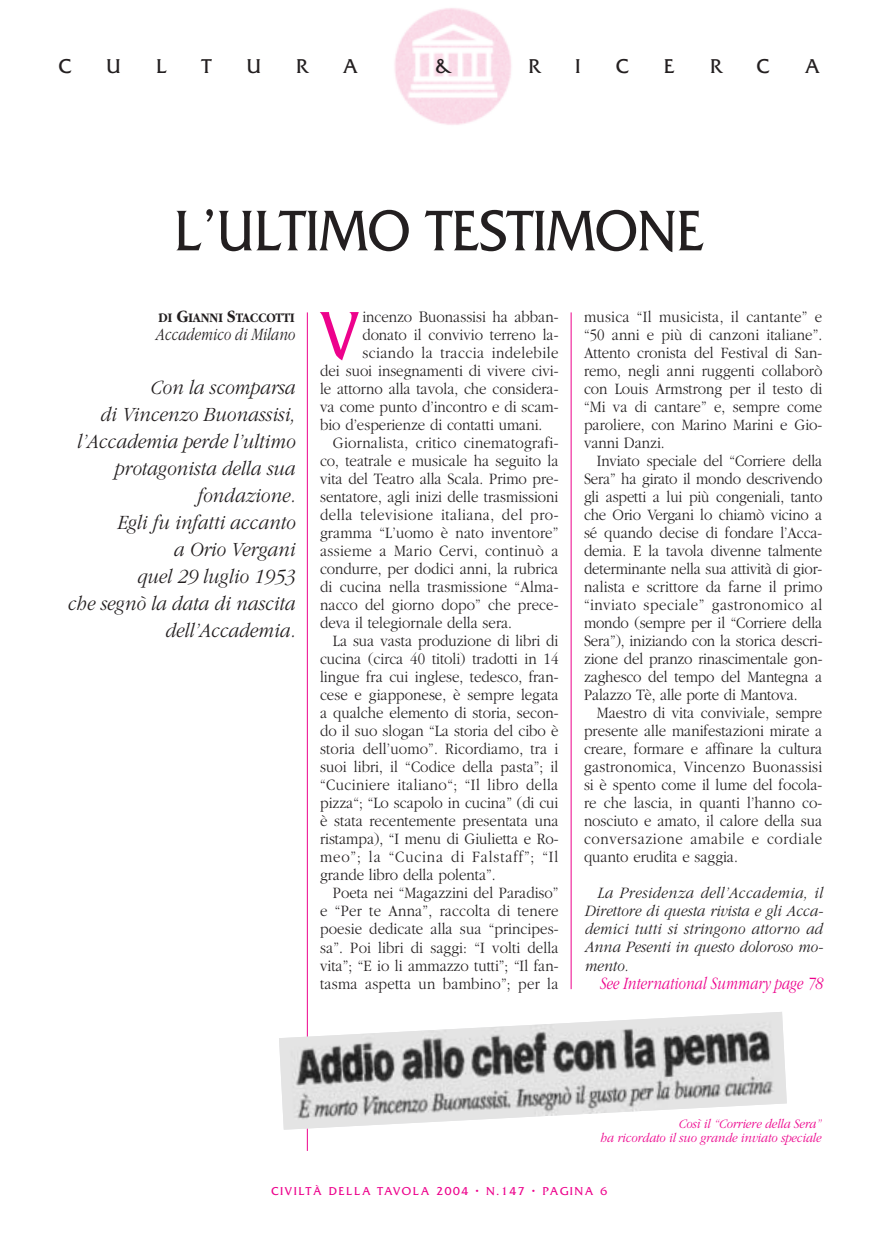
<style>
.page{position:relative;width:880px;height:1244px;background:#fff}
.page>*{position:absolute;margin:0;border:0;box-sizing:border-box;transform-origin:0 0}
.t1{font:70.35px "Friz Quadrata";color:#ed028c;scale:.9 1}
.t2{font:60px "Friz Quadrata";color:#231f20;scale:.9 1}
.t3{font:italic 300 21px/27px "Garamond";color:#231f20;text-align:right;scale:.9 1}
.t4{font:21px "Friz Quadrata";color:#231f20}
.t5{font:italic 300 18px "Garamond";color:#ed028c;scale:.8 1}
.t6{font:italic 300 18px "Garamond";color:#231f20;scale:.8 1}
.t7{font:300 16.5px/18px "Garamond";color:#231f20;text-align:justify;scale:.9 1}
.t8{font:italic 300 16.5px/18px "Garamond";color:#231f20;text-align:justify;scale:.9 1}
.t9{font:300 16.5px "Garamond";letter-spacing:.03em;color:#231f20;scale:.9 1}
.t10{font:300 16.5px "Garamond";letter-spacing:.035em;color:#231f20;scale:.9 1}
.t11{font:300 16.5px "Garamond";letter-spacing:.055em;color:#231f20;scale:.9 1}
.t12{font:300 16.5px "Garamond";letter-spacing:.02em;color:#231f20;scale:.9 1}
.t13{font:italic 300 13.5px/13.5px "Garamond";color:#ed028c;text-align:right;scale:.9 1}
.t14{font:700 13.5px "Garamond";color:#231f20;scale:.9 1}
.t15{font:12px "Friz Quadrata";letter-spacing:.135em;color:#ed028c}
.s1{font-size:18px}
</style>
<div class="page">
<img style="left:394px;top:8px;width:117px;height:117px">
<hr style="left:307px;top:312px;width:1px;height:839px;background:#ed028c">
<hr style="left:570px;top:312px;width:1px;height:677px;background:#ed028c">
<img style="left:279px;top:1012px;width:507px;height:117px">
<p class="t4" style="left:59px;top:59px;width:14px">C</p>
<p class="t4" style="left:107px;top:59px;width:16px">U</p>
<p class="t4" style="left:156px;top:59px;width:12px">L</p>
<p class="t4" style="left:202px;top:59px;width:11px">T</p>
<p class="t4" style="left:246px;top:59px;width:16px">U</p>
<p class="t4" style="left:296px;top:59px;width:13px">R</p>
<p class="t4" style="left:343px;top:59px;width:17px">A</p>
<p class="t4" style="left:435px;top:59px;width:18px">&amp;</p>
<p class="t4" style="left:528px;top:59px;width:13px">R</p>
<p class="t4" style="left:575px;top:59px;width:7px">I</p>
<p class="t4" style="left:615px;top:59px;width:14px">C</p>
<p class="t4" style="left:663px;top:59px;width:12px">E</p>
<p class="t4" style="left:709px;top:59px;width:13px">R</p>
<p class="t4" style="left:756px;top:59px;width:14px">C</p>
<p class="t4" style="left:804px;top:59px;width:17px">A</p>
<h2 class="t2" style="left:174px;top:210px;width:590px">L’ULTIMO TESTIMONE</h2>
<p class="t14" style="left:158px;top:313px;width:152px">DI <span class="s1">G</span>IANNI <span class="s1">S</span>TACCOTTI</p>
<p class="t6" style="left:155px;top:328px;width:176px">Accademico di Milano</p>
<p class="t3" style="left:67px;top:376px;width:254px">Con la scomparsa<br>di Vincenzo Buonassisi, l’Accademia perde l’ultimo protagonista della sua fondazione.<br>Egli fu infatti accanto<br>a Orio Vergani<br>quel 29 luglio 1953<br>che segnò la data di nascita dell’Accademia.</p>
<h1 class="t1" style="left:321px;top:311px;width:44px">V</h1>
<p class="t7" style="left:362px;top:309px;width:219px">incenzo Buonassisi ha abban-</p>
<p class="t7" style="left:362px;top:327px;width:219px">donato il convivio terreno la-</p>
<p class="t9" style="left:362px;top:347px;width:219px">sciando la traccia indelebile</p>
<p class="t7" style="left:320px;top:363px;width:266px">dei suoi insegnamenti di vivere civi-</p>
<p class="t7" style="left:320px;top:381px;width:266px">le attorno alla tavola, che considera-</p>
<p class="t7" style="left:320px;top:399px;width:266px">va come punto d’incontro e di scam-</p>
<p class="t7" style="left:320px;top:417px;width:248px">bio d’esperienze di contatti umani.</p>
<p class="t7" style="left:333px;top:435px;width:252px">Giornalista, critico cinematografi-</p>
<p class="t7" style="left:320px;top:453px;width:266px">co, teatrale e musicale ha seguito la</p>
<p class="t7" style="left:320px;top:471px;width:266px">vita del Teatro alla Scala. Primo pre-</p>
<p class="t7" style="left:320px;top:489px;width:266px">sentatore, agli inizi delle trasmissioni</p>
<p class="t10" style="left:320px;top:509px;width:266px">della televisione italiana, del pro-</p>
<p class="t7" style="left:320px;top:525px;width:266px">gramma “L’uomo è nato inventore”</p>
<p class="t12" style="left:320px;top:545px;width:266px">assieme a Mario Cervi, continuò a</p>
<p class="t7" style="left:320px;top:561px;width:266px">condurre, per dodici anni, la rubrica</p>
<p class="t7" style="left:320px;top:579px;width:266px">di cucina nella trasmissione “Alma-</p>
<p class="t7" style="left:320px;top:597px;width:266px">nacco del giorno dopo” che prece-</p>
<p class="t7" style="left:320px;top:615px;width:215px">deva il telegiornale della sera.</p>
<p class="t7" style="left:333px;top:633px;width:252px">La sua vasta produzione di libri di</p>
<p class="t7" style="left:320px;top:651px;width:266px">cucina (circa 40 titoli) tradotti in 14</p>
<p class="t7" style="left:320px;top:669px;width:266px">lingue fra cui inglese, tedesco, fran-</p>
<p class="t7" style="left:320px;top:687px;width:266px">cese e giapponese, è sempre legata</p>
<p class="t7" style="left:320px;top:705px;width:266px">a qualche elemento di storia, secon-</p>
<p class="t7" style="left:320px;top:723px;width:266px">do il suo slogan “La storia del cibo è</p>
<p class="t7" style="left:320px;top:741px;width:266px">storia dell’uomo”. Ricordiamo, tra i</p>
<p class="t7" style="left:320px;top:759px;width:266px">suoi libri, il “Codice della pasta”; il</p>
<p class="t9" style="left:320px;top:779px;width:266px">“Cuciniere italiano“; “Il libro della</p>
<p class="t7" style="left:320px;top:795px;width:266px">pizza“; “Lo scapolo in cucina” (di cui</p>
<p class="t7" style="left:320px;top:813px;width:266px">è stata recentemente presentata una</p>
<p class="t7" style="left:320px;top:831px;width:266px">ristampa), “I menu di Giulietta e Ro-</p>
<p class="t11" style="left:320px;top:851px;width:266px">meo”; la “Cucina di Falstaff”; “Il</p>
<p class="t7" style="left:320px;top:867px;width:196px">grande libro della polenta”.</p>
<p class="t7" style="left:333px;top:885px;width:252px">Poeta nei “Magazzini del Paradiso”</p>
<p class="t7" style="left:320px;top:903px;width:266px">e “Per te Anna”, raccolta di tenere</p>
<p class="t7" style="left:320px;top:921px;width:266px">poesie dedicate alla sua “principes-</p>
<p class="t7" style="left:320px;top:939px;width:266px">sa”. Poi libri di saggi: “I volti della</p>
<p class="t7" style="left:320px;top:957px;width:266px">vita”; “E io li ammazzo tutti”; “Il fan-</p>
<p class="t7" style="left:320px;top:975px;width:266px">tasma aspetta un bambino”; per la</p>
<p class="t7" style="left:583px;top:309px;width:266px">musica “Il musicista, il cantante” e “50 anni e più di canzoni italiane”.<br>Attento cronista del Festival di San&shy;remo, negli anni ruggenti collaborò con Louis Armstrong per il testo di “Mi va di cantare” e, sempre come paroliere, con Marino Marini e Gio&shy;vanni Danzi.</p>
<p class="t7" style="left:583px;top:453px;width:266px;text-indent:13px">Inviato speciale del “Corriere della Sera” ha girato il mondo descrivendo gli aspetti a lui più congeniali, tanto che Orio Vergani lo chiamò vicino a sé quando decise di fondare l’Acca&shy;demia. E la tavola divenne talmente determinante nella sua attività di gior&shy;nalista e scrittore da farne il primo “inviato speciale” gastronomico al mondo (sempre per il “Corriere della Sera”), iniziando con la storica descri&shy;zione del pranzo rinascimentale gon&shy;zaghesco del tempo del Mantegna a Palazzo Tè, alle porte di Mantova.</p>
<p class="t7" style="left:583px;top:705px;width:266px;text-indent:13px">Maestro di vita conviviale, sempre presente alle manifestazioni mirate a creare, formare e affinare la cultura gastronomica, Vincenzo Buonassisi si è spento come il lume del focola&shy;re che lascia, in quanti l’hanno co&shy;nosciuto e amato, il calore della sua conversazione amabile e cordiale quanto erudita e saggia.</p>
<p class="t8" style="left:583px;top:885px;width:267px;text-indent:13px">La Presidenza dell’Accademia, il Direttore di questa rivista e gli Acca&shy;demici tutti si stringono attorno ad Anna Pesenti in questo doloroso mo&shy;mento.</p>
<p class="t5" style="left:599px;top:976px;width:280px">See International Summary page 78</p>
<p class="t13" style="left:599px;top:1118px;width:247px">Così il “Corriere della Sera”<br>ha ricordato il suo grande inviato speciale</p>
<p class="t15" style="left:271px;top:1187px;width:337px">CIVILTÀ DELLA TAVOLA 2004 • N.147 • PAGINA 6</p>
</div>
